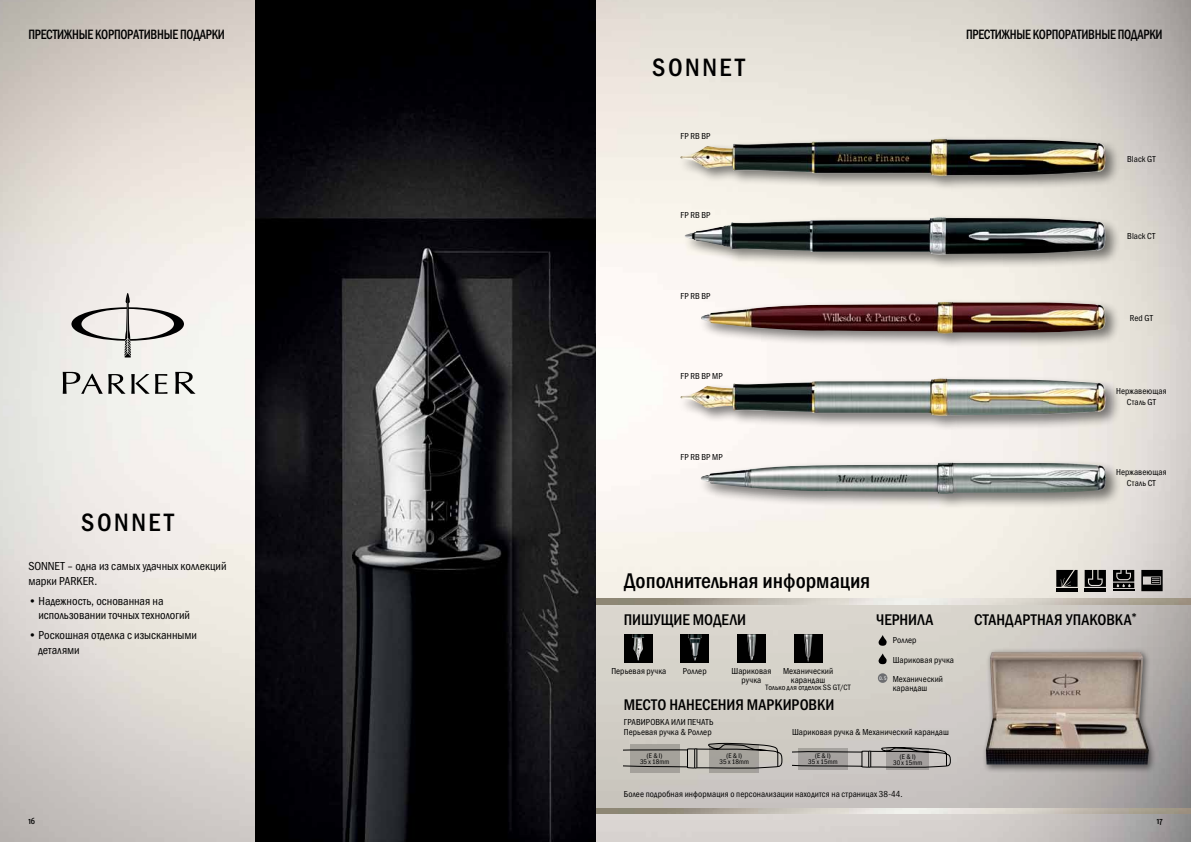
<style>
.page{position:relative;width:1191px;height:842px;background:#fff}
.page>*{position:absolute;margin:0;border:0;box-sizing:border-box;transform-origin:0 0}
.t1{font:500 26px "Franklin Gothic URW Con";letter-spacing:.1em;color:#000}
.t2{font:500 22px "Franklin Gothic URW Con";color:#000}
.t3{font:500 16px "Franklin Gothic URW Con";letter-spacing:.015em;color:#000}
.t4{font:500 14px "Franklin Gothic URW Con";letter-spacing:-.02em;color:#000;scale:.9 1}
.t5{font:12px/14.4px "Franklin Gothic URW Con Boo";color:#000}
.t6{font:9px/10.8px "Franklin Gothic URW Con Boo";letter-spacing:.01em;color:#000;text-align:center}
.t7{font:500 condensed 9px "Fago Pro";color:#000}
.t8{font:8px "Franklin Gothic URW Con Boo";letter-spacing:.025em;color:#000}
.t9{font:7px/6px "Franklin Gothic URW Con Boo";letter-spacing:.015em;color:#000;text-align:center}
.t10{font:5px "Fago Office Sans";color:#fff}
</style>
<div class="page">
<img style="left:0;top:0;width:1191px;height:842px">
<svg style="left:596px;top:604px;width:595px;height:204px;background:#cac6c0"></svg>
<img style="left:595px;top:808px;width:596px;height:6px">
<img style="left:595px;top:599px;width:596px;height:5px">
<div style="left:624px;top:634px;width:28px;height:29px;background:#000"></div>
<img style="left:632px;top:634px;width:12px;height:26px">
<div style="left:680px;top:634px;width:29px;height:29px;background:#000"></div>
<img style="left:688px;top:634px;width:13px;height:26px">
<div style="left:737px;top:634px;width:28px;height:29px;background:#000"></div>
<img style="left:747px;top:634px;width:9px;height:26px">
<div style="left:794px;top:634px;width:28px;height:29px;background:#000"></div>
<img style="left:804px;top:634px;width:8px;height:27px">
<svg style="left:878px;top:635px;width:8px;height:11px"></svg>
<svg style="left:878px;top:653px;width:8px;height:11px"></svg>
<div style="left:878px;top:673px;width:9px;height:10px;background:#6d6e71;border-radius:50%"></div>
<svg style="left:1056px;top:570px;width:21px;height:17px"></svg>
<hr style="left:1056px;top:588px;width:21px;height:3px;background:#000">
<hr style="left:1084px;top:588px;width:22px;height:3px;background:#000">
<svg style="left:1084px;top:570px;width:22px;height:17px"></svg>
<hr style="left:1113px;top:589px;width:21px;height:2px;background:#000">
<svg style="left:1113px;top:570px;width:21px;height:18px"></svg>
<svg style="left:1141px;top:570px;width:21px;height:21px"></svg>
<svg style="left:792px;top:747px;width:158px;height:21px;background:#a6a3a0"></svg>
<svg style="left:798px;top:748px;width:50px;height:21px"></svg>
<svg style="left:624px;top:743px;width:158px;height:25px;background:#aca9a3"></svg>
<svg style="left:630px;top:744px;width:49px;height:28px"></svg>
<svg style="left:709px;top:744px;width:50px;height:28px"></svg>
<svg style="left:886px;top:749px;width:43px;height:21px"></svg>
<svg style="left:175px;top:372px;width:20px;height:22px"></svg>
<svg style="left:63px;top:372px;width:104px;height:22px"></svg>
<svg style="left:71px;top:293px;width:113px;height:64px"></svg>
<img style="left:255px;top:0;width:340px;height:842px">
<div style="left:682px;top:214px;width:439px;height:56px;background:#000;opacity:.5"></div>
<img style="left:684px;top:217px;width:421px;height:38px">
<div style="left:677px;top:375px;width:444px;height:56px;background:#000;opacity:.5"></div>
<img style="left:680px;top:378px;width:426px;height:38px">
<div style="left:982px;top:648px;width:174px;height:125px;background:#000;opacity:.5"></div>
<img style="left:985px;top:652px;width:163px;height:113px">
<div style="left:677px;top:135px;width:444px;height:56px;background:#000;opacity:.5"></div>
<img style="left:680px;top:139px;width:425px;height:37px">
<div style="left:698px;top:298px;width:423px;height:51px;background:#000;opacity:.5"></div>
<img style="left:701px;top:302px;width:404px;height:32px">
<div style="left:698px;top:459px;width:423px;height:51px;background:#000;opacity:.5"></div>
<img style="left:700px;top:462px;width:406px;height:32px">
<h3 class="t4" style="left:28px;top:25px;width:220px">Престижные корпоративные подарки</h3>
<h3 class="t4" style="left:966px;top:25px;width:220px">Престижные корпоративные подарки</h3>
<h1 class="t1" style="left:652px;top:51px;width:94px">SONNET</h1>
<h1 class="t1" style="left:81px;top:505px;width:94px">SONNET</h1>
<h3 class="t5" style="left:28px;top:559px;width:200px">SONNET – одна из самых удачных коллекций марки PARKER.</h3>
<h3 class="t5" style="left:38px;top:594px;width:153px;text-indent:-10px">• Надежность, основанная на использовании точных технологий</h3>
<h3 class="t5" style="left:38px;top:628px;width:160px;text-indent:-10px">• Роскошная отделка с изысканными деталями</h3>
<p class="t6" style="left:680px;top:131px;width:32px">FP RB BP</p>
<p class="t6" style="left:680px;top:210px;width:32px">FP RB BP</p>
<p class="t6" style="left:680px;top:291px;width:32px">FP RB BP</p>
<p class="t6" style="left:680px;top:371px;width:44px">FP RB BP MP</p>
<p class="t6" style="left:680px;top:452px;width:44px">FP RB BP MP</p>
<p class="t6" style="left:1127px;top:154px;width:30px">Black GT</p>
<p class="t6" style="left:1127px;top:231px;width:30px">Black CT</p>
<p class="t6" style="left:1129px;top:313px;width:25px">Red GT</p>
<p class="t6" style="left:1116px;top:386px;width:52px">Нержавеющая<br>Сталь GT</p>
<p class="t6" style="left:1116px;top:467px;width:52px">Нержавеющая<br>Сталь CT</p>
<h2 class="t2" style="left:624px;top:566px;width:248px">Дополнительная информация</h2>
<h3 class="t3" style="left:624px;top:609px;width:122px">ПИ ШУЩИЕ МОДЕЛИ</h3>
<p class="t6" style="left:611px;top:666px;width:57px">Перьевая ручка</p>
<p class="t6" style="left:683px;top:666px;width:25px">Роллер</p>
<p class="t6" style="left:731px;top:666px;width:41px;line-height:9px">Шариковая ручка</p>
<p class="t6" style="left:783px;top:666px;width:52px;line-height:9px">Механический карандаш</p>
<p class="t8" style="left:765px;top:682px;width:87px">Только для отделок SS GT/СT</p>
<h3 class="t3" style="left:624px;top:694px;width:55px">МЕСТО НАНЕ</h3>
<h3 class="t3" style="left:702px;top:694px;width:90px">СЕНИЯ МАРКИРОВ</h3>
<h3 class="t3" style="left:817px;top:694px;width:17px">КИ</h3>
<h3 class="t3" style="left:876px;top:609px;width:17px">ЧЕРНИ</h3>
<h3 class="t3" style="left:917px;top:609px;width:17px">ЛА</h3>
<h3 class="t3" style="left:974px;top:609px;width:18px">СТАНДАРТНА</h3>
<h3 class="t3" style="left:1054px;top:609px;width:84px">Я УПАКОBKA<sup>*</sup></h3>
<p class="t6" style="left:892px;top:635px;width:25px">Роллер</p>
<p class="t6" style="left:892px;top:650px;width:63px;line-height:19.2px;text-align:left">Шариковая ручка<br>Механический</p>
<p class="t6" style="left:892px;top:682px;width:36px">карандаш</p>
<p class="t10" style="left:879px;top:675px;width:9px">0.5</p>
<p class="t6" style="left:624px;top:716px;width:89px;text-align:left">ГРАВИРОВКА ИЛИ ПЕЧАТЬ<br>Перьевая ручка &amp; Роллер</p>
<p class="t6" style="left:792px;top:727px;width:158px">Шариковая ручка &amp; Механический карандаш</p>
<p class="t9" style="left:640px;top:753px;width:31px">(E &amp; I)<br>35 x 18mm</p>
<p class="t9" style="left:719px;top:753px;width:31px">(E &amp; I)<br>35 x 18mm</p>
<p class="t9" style="left:808px;top:753px;width:31px">(E &amp; I)<br>35 x 15mm</p>
<p class="t9" style="left:893px;top:754px;width:31px">(E &amp; I)<br>30 x 15mm</p>
<p class="t6" style="left:624px;top:789px;width:280px">Более подробная информация о персонализации находится на страницах 38-44.</p>
<p class="t7" style="left:28px;top:815px;width:8px">16</p>
<p class="t7" style="left:1156px;top:815px;width:7px">17</p>
</div>
